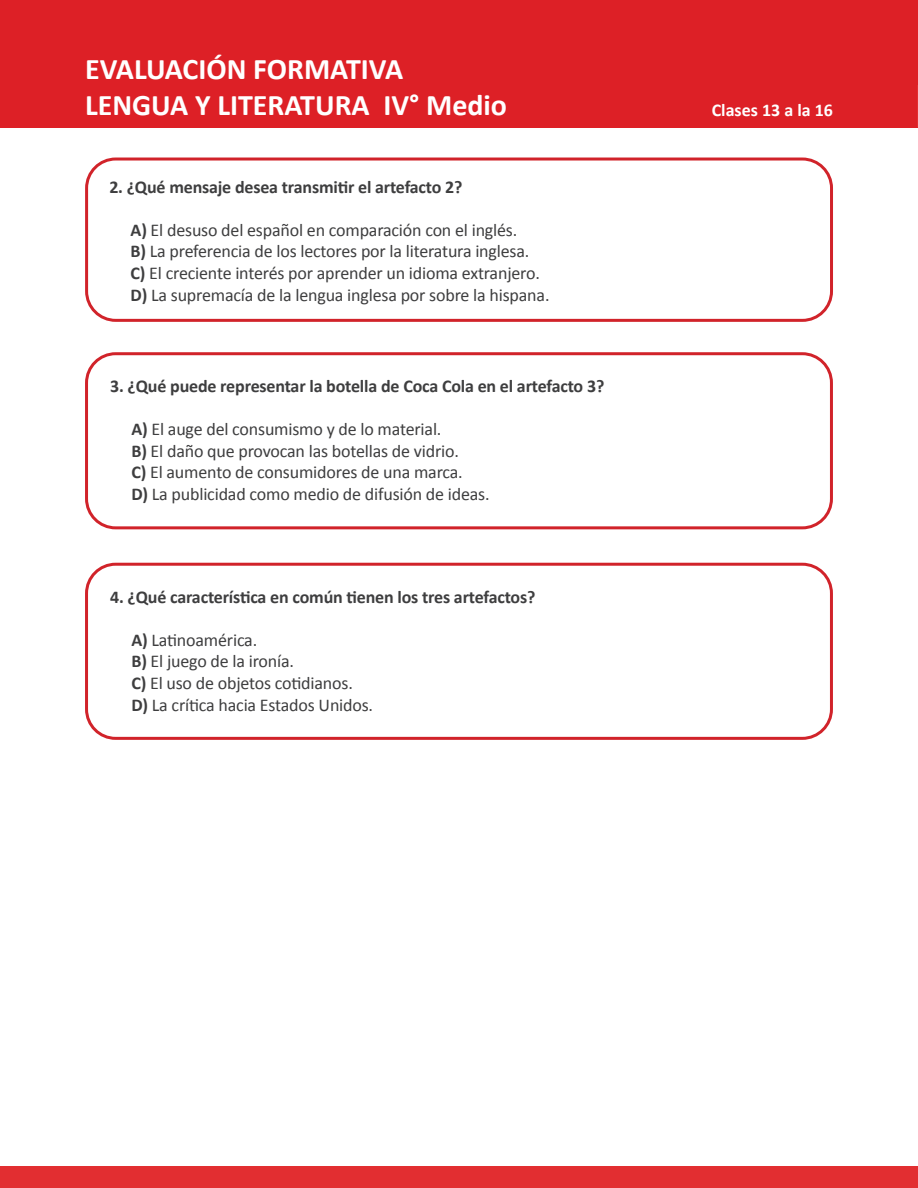
<style>
.page{position:relative;width:918px;height:1188px;background:#fff}
.page>*{position:absolute;margin:0;border:0;box-sizing:border-box;transform-origin:0 0}
.t1{font:700 30px "Calibri";color:#fff}
.t2{font:18px "Calibri";letter-spacing:-.01em;color:#3e3e3f}
.t3{font:700 18px "Calibri";letter-spacing:-.01em;color:#3e3e3f}
.t4{font:700 18px "Calibri";color:#fff}
.s1{font-weight:700}
</style>
<div class="page">
<div style="left:85px;top:352px;width:748px;height:177px;border:3px solid #d1232a;border-radius:29px"></div>
<div style="left:85px;top:563px;width:748px;height:177px;border:3px solid #d1232a;border-radius:29px"></div>
<div style="left:85px;top:158px;width:748px;height:164px;border:3px solid #d1232a;border-radius:29px"></div>
<div style="left:0;top:1px;width:918px;height:127px;background:#dd2026"></div>
<hr style="left:917px;top:86px;width:1px;height:41px;background:#e22e31">
<div style="left:0;top:1167px;width:918px;height:21px;background:#e22e31"></div>
<p class="t1" style="left:85px;top:50px;width:320px">EVALUACIÓN FORMATIVA</p>
<p class="t1" style="left:85px;top:86px;width:423px">LENGUA Y LITERATURA IV° Medio</p>
<p class="t4" style="left:712px;top:99px;width:123px">Clases 13 a la 16</p>
<p class="t3" style="left:109px;top:175px;width:355px">2. ¿Qué mensaje desea transmitir el artefacto 2?</p>
<p class="t2" style="left:131px;top:219px;width:388px"><span class="s1">A)</span> El desuso del español en comparación con el inglés.</p>
<p class="t2" style="left:131px;top:240px;width:400px"><span class="s1">B)</span> La preferencia de los lectores por la literatura inglesa.</p>
<p class="t2" style="left:131px;top:262px;width:411px"><span class="s1">C)</span> El creciente interés por aprender un idioma extranjero.</p>
<p class="t2" style="left:131px;top:283px;width:420px"><span class="s1">D)</span> La supremacía de la lengua inglesa por sobre la hispana.</p>
<p class="t3" style="left:110px;top:375px;width:496px">3. ¿Qué puede representar la botella de Coca Cola en el artefacto 3?</p>
<p class="t2" style="left:131px;top:418px;width:312px"><span class="s1">A)</span> El auge del consumismo y de lo material.</p>
<p class="t2" style="left:131px;top:440px;width:329px"><span class="s1">B)</span> El daño que provocan las botellas de vidrio.</p>
<p class="t2" style="left:131px;top:461px;width:333px"><span class="s1">C)</span> El aumento de consumidores de una marca.</p>
<p class="t2" style="left:131px;top:483px;width:360px"><span class="s1">D)</span> La publicidad como medio de difusión de ideas.</p>
<p class="t3" style="left:110px;top:585px;width:427px">4. ¿Qué característica en común tienen los tres artefactos?</p>
<p class="t2" style="left:131px;top:628px;width:127px"><span class="s1">A)</span> Latinoamérica.</p>
<p class="t2" style="left:131px;top:650px;width:164px"><span class="s1">B)</span> El juego de la ironía.</p>
<p class="t2" style="left:131px;top:672px;width:223px"><span class="s1">C)</span> El uso de objetos cotidianos.</p>
<p class="t2" style="left:131px;top:693px;width:243px"><span class="s1">D)</span> La crítica hacia Estados Unidos.</p>
</div>
